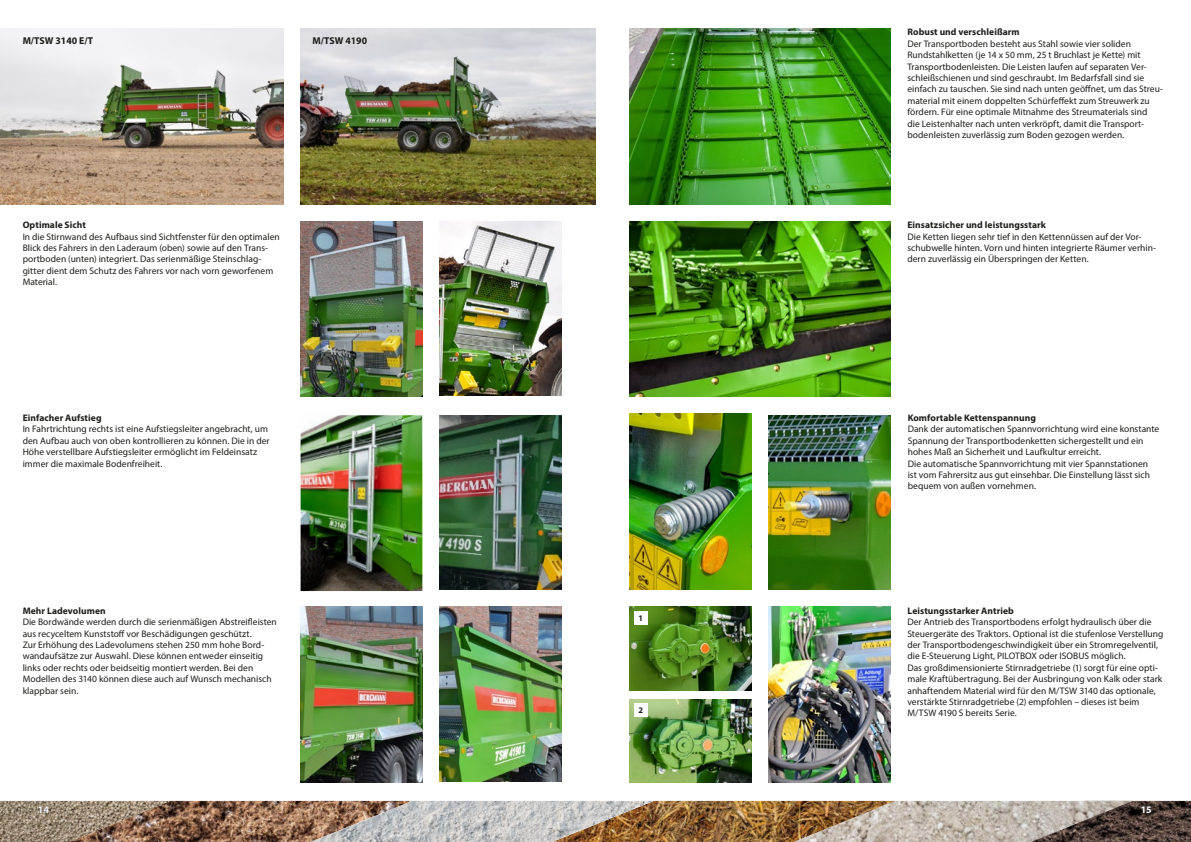
<style>
.page{position:relative;width:1191px;height:842px;background:#fff}
.page>*{position:absolute;margin:0;border:0;box-sizing:border-box;transform-origin:0 0}
.t1{font:700 10px "Myriad Pro";color:#1d1d1b}
.t2{font:700 10px "Myriad Pro";color:#fff}
.t3{font:9.5px/11.4px "Myriad Pro";letter-spacing:.005em;color:#1d1d1b}
.t4{font:700 9.5px "Myriad Pro";letter-spacing:.01em;color:#1d1d1b}
.t5{font:700 8.5px "Myriad Pro";color:#1d1d1b}
</style>
<div class="page">
<img style="left:1133px;top:801px;width:58px;height:41px">
<img style="left:895px;top:801px;width:238px;height:41px">
<img style="left:653px;top:801px;width:242px;height:41px">
<img style="left:412px;top:801px;width:241px;height:41px">
<img style="left:171px;top:801px;width:241px;height:41px">
<img style="left:0;top:801px;width:171px;height:41px">
<svg style="left:39px;top:806px;width:10px;height:7px"></svg>
<svg style="left:1138px;top:804px;width:16px;height:12px"></svg>
<img style="left:629px;top:221px;width:261px;height:176px">
<img style="left:629px;top:28px;width:261px;height:176px">
<img style="left:300px;top:28px;width:295px;height:176px">
<img style="left:0;top:28px;width:283px;height:176px">
<img style="left:629px;top:414px;width:122px;height:176px">
<img style="left:300px;top:221px;width:122px;height:176px">
<img style="left:300px;top:415px;width:122px;height:176px">
<img style="left:300px;top:607px;width:122px;height:175px">
<img style="left:629px;top:607px;width:122px;height:83px">
<img style="left:629px;top:699px;width:122px;height:84px">
<img style="left:768px;top:415px;width:122px;height:175px">
<img style="left:440px;top:221px;width:121px;height:174px">
<img style="left:440px;top:415px;width:121px;height:175px">
<img style="left:440px;top:607px;width:121px;height:174px">
<img style="left:768px;top:607px;width:122px;height:175px">
<div style="left:634px;top:611px;width:13px;height:13px;background:#fff"></div>
<div style="left:634px;top:703px;width:13px;height:13px;background:#fff"></div>
<p class="t1" style="left:23px;top:34px;width:72px">M/TSW 3140 E/T</p>
<p class="t1" style="left:313px;top:34px;width:56px">M/TSW 4190</p>
<p class="t4" style="left:23px;top:219px;width:65px">Optimale Sicht</p>
<p class="t3" style="left:23px;top:231px;width:259px">In die Stirnwand des Aufbaus sind Sichtfenster für den optimalen Blick des Fahrers in den Laderaum (oben) sowie auf den Trans&shy;portboden (unten) integriert. Das serienmäßige Steinschlag&shy;gitter dient dem Schutz des Fahrers vor nach vorn geworfenem Material.</p>
<p class="t4" style="left:23px;top:412px;width:80px">Einfacher Aufstieg</p>
<p class="t3" style="left:23px;top:423px;width:248px">In Fahrtrichtung rechts ist eine Aufstiegsleiter angebracht, um den Aufbau auch von oben kontrollieren zu können. Die in der Höhe verstellbare Aufstiegsleiter ermöglicht im Feldeinsatz immer die maximale Bodenfreiheit.</p>
<p class="t4" style="left:23px;top:604px;width:85px">Mehr Ladevolumen</p>
<p class="t3" style="left:23px;top:616px;width:256px">Die Bordwände werden durch die serienmäßigen Abstreifleisten aus recyceltem Kunststoff vor Beschädigungen geschützt.<br>Zur Erhöhung des Ladevolumens stehen 250 mm hohe Bord&shy;wandaufsätze zur Auswahl. Diese können entweder einseitig links oder rechts oder beidseitig montiert werden. Bei den Modellen des 3140 können diese auch auf Wunsch mechanisch klappbar sein.</p>
<p class="t5" style="left:638px;top:613px;width:6px">1</p>
<p class="t5" style="left:638px;top:704px;width:6px">2</p>
<p class="t4" style="left:907px;top:26px;width:114px">Robust und verschleißarm</p>
<p class="t3" style="left:907px;top:38px;width:257px">Der Transportboden besteht aus Stahl sowie vier soliden Rundstahlketten (je 14 x 50 mm, 25 t Bruchlast je Kette) mit Transportbodenleisten. Die Leisten laufen auf separaten Ver&shy;schleißschienen und sind geschraubt. Im Bedarfsfall sind sie einfach zu tauschen. Sie sind nach unten geöffnet, um das Streu&shy;material mit einem doppelten Schürfeffekt zum Streuwerk zu fördern. Für eine optimale Mitnahme des Streumaterials sind<br>die Leistenhalter nach unten verkröpft, damit die Transport&shy;bodenleisten zuverlässig zum Boden gezogen werden.</p>
<p class="t4" style="left:907px;top:219px;width:140px">Einsatzsicher und leistungsstark</p>
<p class="t3" style="left:907px;top:231px;width:250px">Die Ketten liegen sehr tief in den Kettennüssen auf der Vor&shy;schubwelle hinten. Vorn und hinten integrierte Räumer verhin&shy;dern zuverlässig ein Überspringen der Ketten.</p>
<p class="t4" style="left:907px;top:412px;width:130px">Komfortable Kettenspannung</p>
<p class="t3" style="left:907px;top:423px;width:253px">Dank der automatischen Spannvorrichtung wird eine konstante Spannung der Transportbodenketten sichergestellt und ein hohes Maß an Sicherheit und Laufkultur erreicht.<br>Die automatische Spannvorrichtung mit vier Spannstationen ist vom Fahrersitz aus gut einsehbar. Die Einstellung lässt sich bequem von außen vornehmen.</p>
<p class="t4" style="left:907px;top:604px;width:108px">Leistungsstarker Antrieb</p>
<p class="t3" style="left:907px;top:616px;width:257px">Der Antrieb des Transportbodens erfolgt hydraulisch über die Steuergeräte des Traktors. Optional ist die stufenlose Verstellung der Transportbodengeschwindigkeit über ein Stromregelventil, die E-Steuerung Light, PILOTBOX oder ISOBUS möglich.<br>Das großdimensionierte Stirnradgetriebe (1) sorgt für eine opti&shy;male Kraftübertragung. Bei der Ausbringung von Kalk oder stark anhaftendem Material wird für den M/TSW 3140 das optionale, verstärkte Stirnradgetriebe (2) empfohlen – dieses ist beim M/TSW 4190 S bereits Serie.</p>
<p class="t2" style="left:38px;top:803px;width:13px">14</p>
<p class="t2" style="left:1140px;top:803px;width:13px">15</p>
</div>
